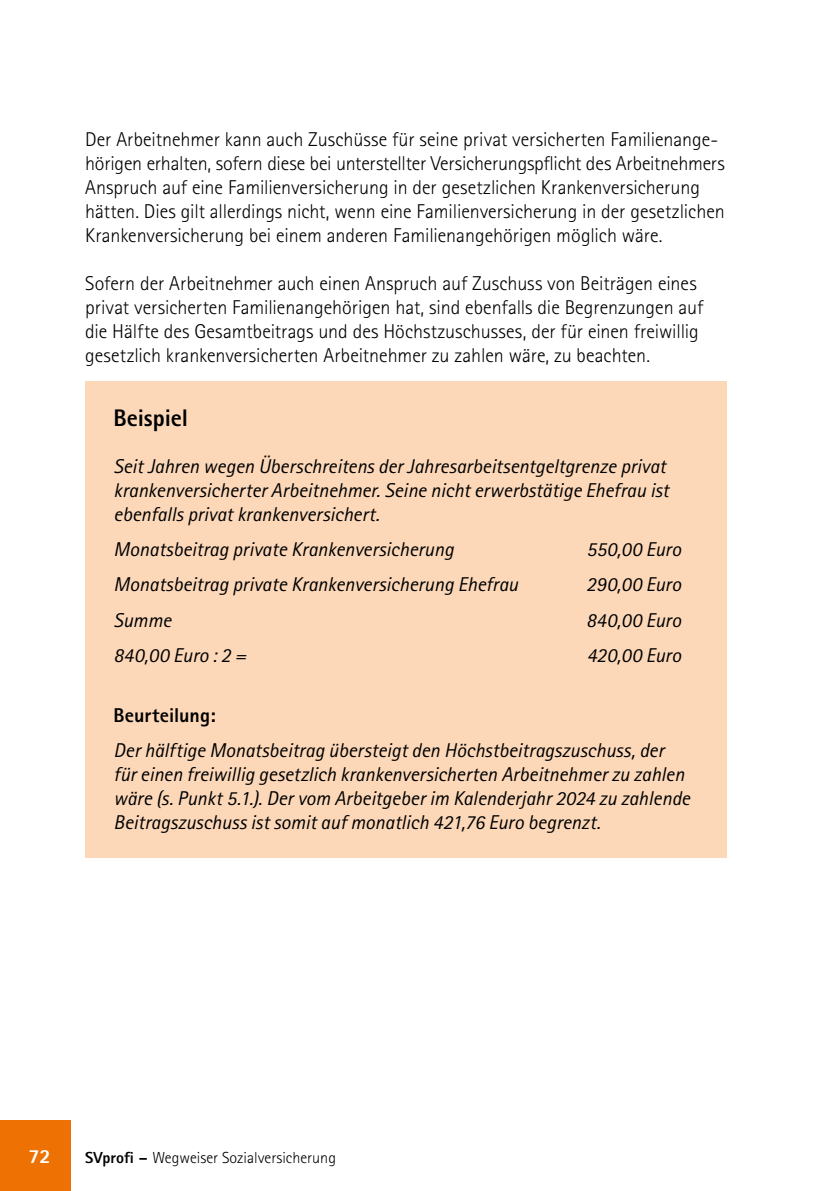
<style>
.page{position:relative;width:840px;height:1191px;background:#fff}
.page>*{position:absolute;margin:0;border:0;box-sizing:border-box;transform-origin:0 0}
.t1{font:800 24px "Rotis Sans Serif Std";letter-spacing:-.005em;color:#000}
.t2{font:300 20px/24px "Rotis Sans Serif Std";letter-spacing:-.005em;color:#000}
.t3{font:italic 20px/24px "Rotis Sans Serif Std";letter-spacing:-.005em;color:#000}
.t4{font:800 20px "Rotis Sans Serif Std";color:#000}
.t5{font:800 20px "Rotis Sans Serif Std";color:#fff}
.t6{font:300 16px "Rotis Sans Serif Std";color:#000}
.s1{font-weight:800}
</style>
<div class="page">
<div style="left:0;top:1120px;width:71px;height:71px;background:#ee7203"></div>
<div style="left:85px;top:381px;width:641px;height:476px;background:#fcd8b9"></div>
<p class="t2" style="left:85px;top:127px;width:640px">Der Arbeitnehmer kann auch Zuschüsse für seine privat versicherten Familienange&shy;hörigen erhalten, sofern diese bei unterstellter Versicherungspflicht des Arbeitnehmers Anspruch auf eine Familienversicherung in der gesetzlichen Krankenversicherung hätten. Dies gilt allerdings nicht, wenn eine Familienversicherung in der gesetzlichen Krankenversicherung bei einem anderen Familienangehörigen möglich wäre.</p>
<p class="t2" style="left:85px;top:271px;width:619px">Sofern der Arbeitnehmer auch einen Anspruch auf Zuschuss von Beiträgen eines privat versicherten Familienangehörigen hat, sind ebenfalls die Begrenzungen auf die Hälfte des Gesamtbeitrags und des Höchstzuschusses, der für einen freiwillig gesetzlich krankenversicherten Arbeitnehmer zu zahlen wäre, zu beachten.</p>
<p class="t1" style="left:113px;top:402px;width:76px">Beispiel</p>
<p class="t3" style="left:113px;top:454px;width:556px">Seit Jahren wegen Überschreitens der Jahresarbeitsentgeltgrenze privat krankenversicherter Arbeitnehmer. Seine nicht erwerbstätige Ehefrau ist ebenfalls privat krankenversichert.</p>
<p class="t3" style="left:113px;top:537px;width:341px">Monatsbeitrag private Krankenversicherung</p>
<p class="t3" style="left:586px;top:537px;width:96px">550,00 Euro</p>
<p class="t3" style="left:113px;top:573px;width:406px">Monatsbeitrag private Krankenversicherung Ehefrau</p>
<p class="t3" style="left:586px;top:573px;width:96px">290,00 Euro</p>
<p class="t3" style="left:113px;top:608px;width:59px">Summe</p>
<p class="t3" style="left:585px;top:608px;width:96px">840,00 Euro</p>
<p class="t3" style="left:113px;top:643px;width:134px">840,00 Euro : 2 =</p>
<p class="t3" style="left:586px;top:643px;width:96px">420,00 Euro</p>
<p class="t4" style="left:113px;top:702px;width:103px">Beurteilung:</p>
<p class="t3" style="left:113px;top:738px;width:578px">Der hälftige Monatsbeitrag übersteigt den Höchstbeitragszuschuss, der für einen freiwillig gesetzlich krankenversicherten Arbeitnehmer zu zahlen wäre (s. Punkt 5.1.). Der vom Arbeitgeber im Kalenderjahr 2024 zu zahlende Beitragszuschuss ist somit auf monatlich 421,76 Euro begrenzt.</p>
<p class="t5" style="left:28px;top:1143px;width:24px">72</p>
<p class="t6" style="left:85px;top:1148px;width:252px"><span class="s1">SVprofi –</span> Wegweiser Sozialversicherung</p>
</div>
